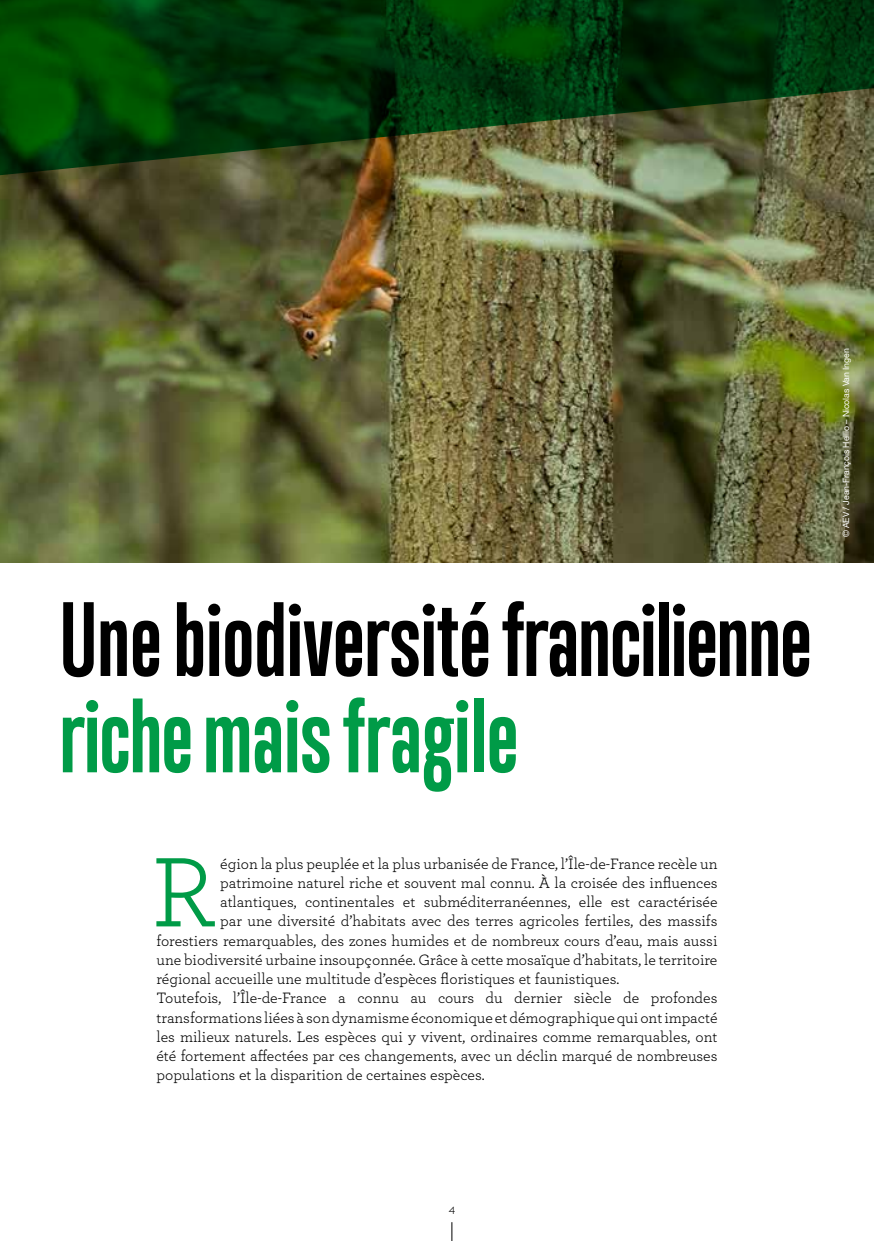
<style>
.page{position:relative;width:874px;height:1241px;background:#fff}
.page>*{position:absolute;margin:0;border:0;box-sizing:border-box;transform-origin:0 0}
.t1{font:103.6px "Archer Pro";color:#009b47}
.t2{font:700 96.25px "Trump Gothic Pro";letter-spacing:-.005em;color:#000}
.t3{font:700 96.25px "Trump Gothic Pro";color:#009b47}
.t4{font:15.75px "Archer Pro";color:#000}
.t5{font:300 10.5px "Euclid Flex";color:#000}
.t6{font:8.75px "Helvetica Neue LT Std";letter-spacing:-.01em;color:#fff}
</style>
<div class="page">
<svg style="left:451px;top:1222px;width:1px;height:18px"></svg>
<img style="left:0;top:178px;width:873px;height:384px">
<svg style="left:0;top:0;width:873px;height:178px;background:#1a4316"></svg>
<h2 class="t2" style="left:60px;top:580px;width:753px">Une biodiversité francilienne</h2>
<h2 class="t3" style="left:60px;top:677px;width:460px">riche mais fragile</h2>
<h1 class="t1" style="left:151px;top:820px;width:65px">R</h1>
<p class="t4" style="left:220px;top:852px;width:498px">égion la plus peuplée et la plus urbanisée de France, l’Île-de-France recèle un</p>
<p class="t4" style="left:220px;top:871px;width:498px">patrimoine naturel riche et souvent mal connu. À la croisée des influences</p>
<p class="t4" style="left:220px;top:890px;width:498px">atlantiques, continentales et subméditerranéennes, elle est caractérisée</p>
<p class="t4" style="left:220px;top:910px;width:498px">par une diversité d’habitats avec des terres agricoles fertiles, des massifs</p>
<p class="t4" style="left:156px;top:929px;width:562px">forestiers remarquables, des zones humides et de nombreux cours d’eau, mais aussi</p>
<p class="t4" style="left:156px;top:948px;width:562px">une biodiversité urbaine insoupçonnée. Grâce à cette mosaïque d’habitats, le territoire</p>
<p class="t4" style="left:156px;top:967px;width:464px">régional accueille une multitude d’espèces floristiques et faunistiques.</p>
<p class="t4" style="left:156px;top:987px;width:562px">Toutefois, l’Île-de-France a connu au cours du dernier siècle de profondes</p>
<p class="t4" style="left:156px;top:1006px;width:562px">transformations liées à son dynamisme économique et démographique qui ont impacté</p>
<p class="t4" style="left:156px;top:1025px;width:562px">les milieux naturels. Les espèces qui y vivent, ordinaires comme remarquables, ont</p>
<p class="t4" style="left:156px;top:1044px;width:562px">été fortement affectées par ces changements, avec un déclin marqué de nombreuses</p>
<p class="t4" style="left:156px;top:1064px;width:330px">populations et la disparition de certaines espèces.</p>
<p class="t6" style="left:840px;top:537px;width:190px;rotate:-90deg">© AEV / Jean-François Hellio – Nicolas Van Ingen</p>
<p class="t5" style="left:448px;top:1203px;width:8px">4</p>
</div>
